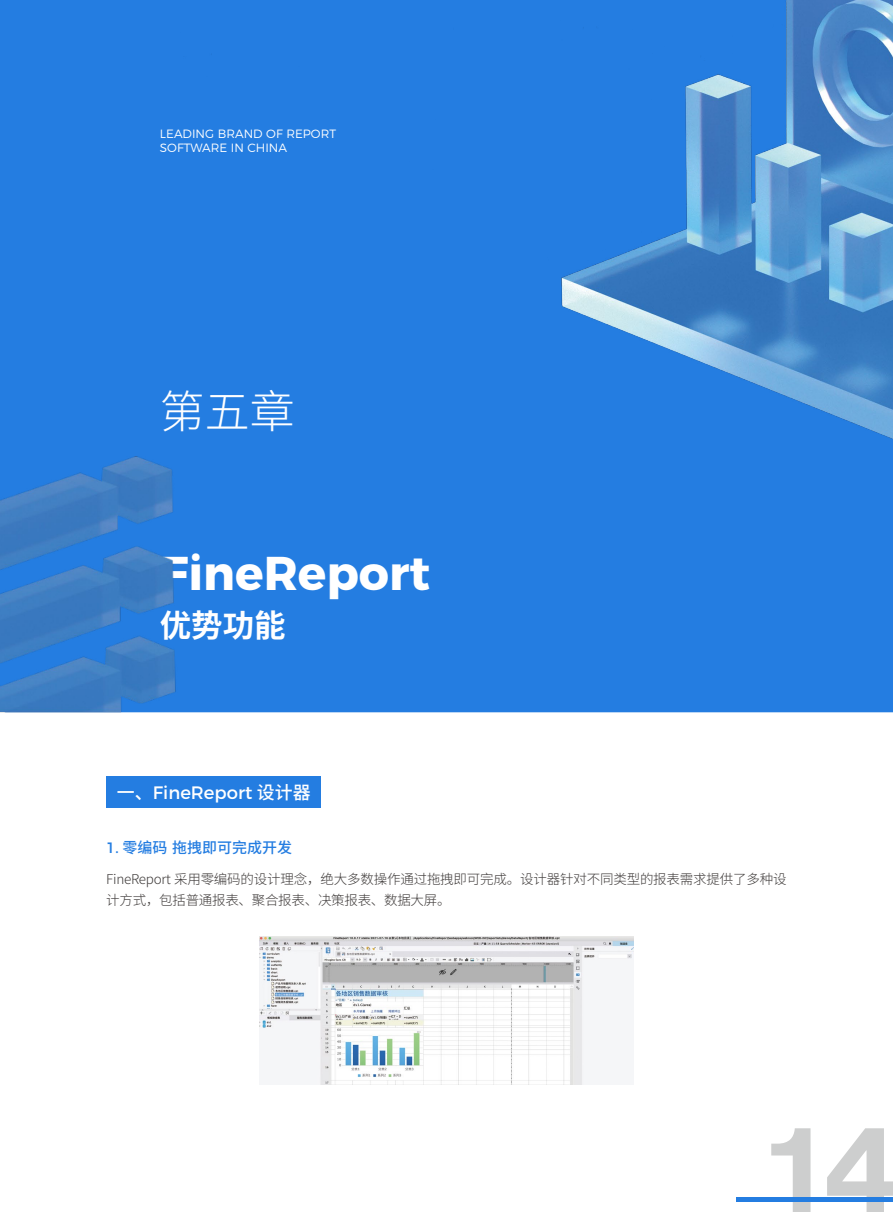
<style>
.page{position:relative;width:893px;height:1212px;background:#fff}
.page>*{position:absolute;margin:0;border:0;box-sizing:border-box;transform-origin:0 0}
.t1{font:700 120px "Helvetica Now Text";color:#cdcece}
.t2{font:700 47.25px "Montserrat";color:#fff}
.t3{font:300 45px "Noto Sans Hans";color:#fff}
.t4{font:700 31.5px "Noto Sans Hans";color:#fff}
.t5{font:18px "Montserrat";color:#fff}
.t6{font:500 15px "Noto Sans Hans";color:#247de1}
.t7{font:300 13.5px/21px "Noto Sans Hans";letter-spacing:-.015em;color:#3e3a39}
.t8{font:300 12px/14.4px "Montserrat";color:#fff}
.s1{font-family:"Noto Sans Hans";font-weight:500}
.s2{font-family:"Montserrat";font-weight:400}
</style>
<div class="page">
<img style="left:0;top:0;width:893px;height:1085px">
<div style="left:736px;top:1197px;width:157px;height:5px;background:#247de1"></div>
<p class="t8" style="left:160px;top:125px;width:178px">LEADING BRAND OF REPORT<br>SOFTWARE IN CHINA</p>
<h3 class="t3" style="left:160px;top:386px;width:136px">第五章</h3>
<h2 class="t2" style="left:160px;top:534px;width:272px">FineReport</h2>
<h3 class="t4" style="left:160px;top:608px;width:128px">优势功能</h3>
<h3 class="t5" style="left:117px;top:778px;width:195px"><span class="s1">一、</span>FineReport <span class="s1">设计器</span></h3>
<p class="t6" style="left:106px;top:839px;width:187px"><span class="s2">1.</span> 零编码拖拽即可完成开发</p>
<p class="t7" style="left:106px;top:868px;width:682px">FineReport 采用零编码的设计理念，绝大多数操作通过拖拽即可完成。设计器针对不同类型的报表需求提供了多种设计方式，包括普通报表、聚合报表、决策报表、数据大屏。</p>
<h1 class="t1" style="left:767px;top:1080px;width:136px">14</h1>
</div>
